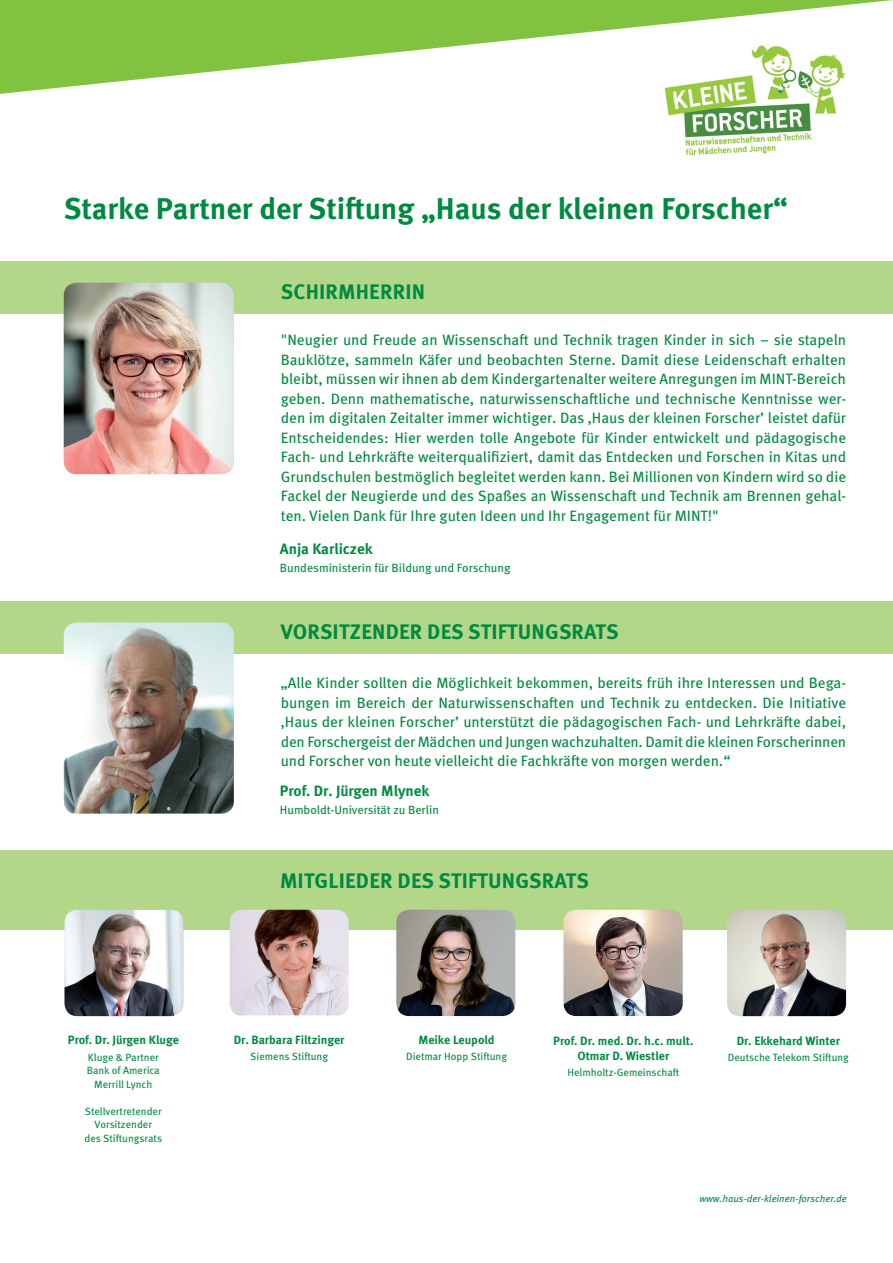
<style>
.page{position:relative;width:893px;height:1263px;background:#fff}
.page>*{position:absolute;margin:0;border:0;box-sizing:border-box;transform-origin:0 0}
.t1{font:700 30px "Meta Pro";color:#008a41}
.t2{font:700 21px "Meta Pro";letter-spacing:.01em;color:#008a41}
.t3{font:15px/19.5px "Meta Pro";color:#008a41;text-align:justify}
.t4{font:700 15px "Meta Pro";color:#008a41}
.t5{font:700 12px/15px "Meta Pro";color:#008a41;text-align:center}
.t6{font:12px "Meta Pro";color:#008a41}
.t7{font:10.5px/13.5px "Meta Pro";color:#008a41;text-align:center}
.t8{font:italic 9.9px "Meta Pro";color:#008a41}
</style>
<div class="page">
<img style="left:666px;top:97px;width:171px;height:59px">
<svg style="left:0;top:0;width:893px;height:97px"></svg>
<div style="left:0;top:851px;width:893px;height:79px;background:#b2d789"></div>
<div style="left:0;top:601px;width:893px;height:53px;background:#b2d789"></div>
<img style="left:64px;top:622px;width:170px;height:192px">
<img style="left:230px;top:910px;width:119px;height:105px">
<img style="left:64px;top:910px;width:120px;height:106px">
<img style="left:396px;top:910px;width:119px;height:106px">
<img style="left:727px;top:910px;width:119px;height:106px">
<img style="left:563px;top:910px;width:120px;height:106px">
<div style="left:0;top:261px;width:893px;height:53px;background:#b2d789"></div>
<img style="left:64px;top:283px;width:170px;height:191px">
<h1 class="t1" style="left:64px;top:185px;width:726px">Starke Partner der Stiftung „Haus der kleinen Forscher“</h1>
<h2 class="t2" style="left:281px;top:275px;width:146px">SCHIRMHERRIN</h2>
<p class="t3" style="left:281px;top:329px;width:567px">"Neugier und Freude an Wissenschaft und Technik tragen Kinder in sich – sie stapeln Bauklötze, sammeln Käfer und beobachten Sterne. Damit diese Leidenschaft erhalten bleibt, müssen wir ihnen ab dem Kindergartenalter weitere Anregungen im MINT-Bereich geben. Denn mathematische, naturwissenschaftliche und technische Kenntnisse wer&shy;den im digitalen Zeitalter immer wichtiger. Das ‚Haus der kleinen Forscher’ leistet dafür Entscheidendes: Hier werden tolle Angebote für Kinder entwickelt und pädagogische Fach- und Lehrkräfte weiterqualifiziert, damit das Entdecken und Forschen in Kitas und Grundschulen bestmöglich begleitet werden kann. Bei Millionen von Kindern wird so die Fackel der Neugierde und des Spaßes an Wissenschaft und Technik am Brennen gehal&shy;ten. Vielen Dank für Ihre guten Ideen und Ihr Engagement für MINT!"</p>
<p class="t4" style="left:280px;top:537px;width:94px">Anja Karliczek</p>
<p class="t6" style="left:280px;top:558px;width:232px">Bundesministerin für Bildung und Forschung</p>
<h2 class="t2" style="left:281px;top:615px;width:339px">VORSITZENDER DES STIFTUNGSRATS</h2>
<p class="t3" style="left:281px;top:672px;width:567px">„Alle Kinder sollten die Möglichkeit bekommen, bereits früh ihre Interessen und Bega&shy;bungen im Bereich der Naturwissenschaften und Technik zu entdecken. Die Initiative ‚Haus der kleinen Forscher’ unterstützt die pädagogischen Fach- und Lehrkräfte dabei, den Forschergeist der Mädchen und Jungen wachzuhalten. Damit die kleinen Forscherinnen und Forscher von heute vielleicht die Fachkräfte von morgen werden.“</p>
<p class="t4" style="left:280px;top:779px;width:151px">Prof. Dr. Jürgen Mlynek</p>
<p class="t6" style="left:280px;top:800px;width:161px">Humboldt-Universität zu Berlin</p>
<h2 class="t2" style="left:280px;top:864px;width:310px">MITGLIEDER DES STIFTUNGSRATS</h2>
<p class="t5" style="left:68px;top:1031px;width:113px">Prof. Dr. Jürgen Kluge</p>
<p class="t7" style="left:87px;top:1049px;width:74px">Kluge &amp; Partner<br>Bank of America<br>Merrill Lynch</p>
<p class="t7" style="left:85px;top:1103px;width:79px">Stellvertretender<br>Vorsitzender<br>des Stiftungsrats</p>
<p class="t5" style="left:234px;top:1031px;width:112px">Dr. Barbara Filtzinger</p>
<p class="t7" style="left:250px;top:1049px;width:79px">Siemens Stiftung</p>
<p class="t5" style="left:418px;top:1031px;width:78px">Meike Leupold</p>
<p class="t7" style="left:406px;top:1049px;width:102px">Dietmar Hopp Stiftung</p>
<p class="t5" style="left:553px;top:1032px;width:142px">Prof. Dr. med. Dr. h.c. mult.<br>Otmar D. Wiestler</p>
<p class="t7" style="left:567px;top:1065px;width:114px">Helmholtz-Gemeinschaft</p>
<p class="t5" style="left:737px;top:1032px;width:105px">Dr. Ekkehard Winter</p>
<p class="t7" style="left:728px;top:1050px;width:123px">Deutsche Telekom Stiftung</p>
<p class="t8" style="left:699px;top:1191px;width:149px">www.haus-der-kleinen-forscher.de</p>
</div>
